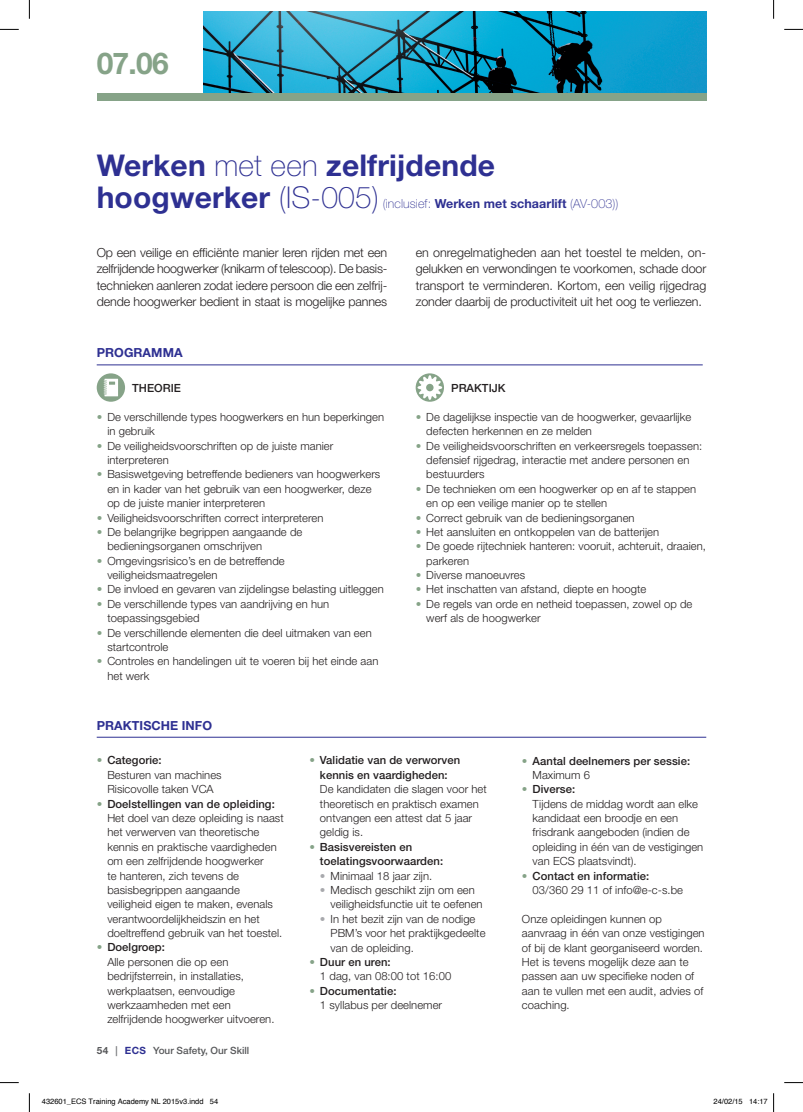
<style>
.page{position:relative;width:803px;height:1112px;background:#fff}
.page>*{position:absolute;margin:0;border:0;box-sizing:border-box;transform-origin:0 0}
.t1{font:700 30px/32.5px "Helvetica Neue LT Std";letter-spacing:.005em;color:#2e3092}
.t2{font:700 30px "Helvetica Neue LT Std";color:#86a388}
.t3{font:300 12.5px/16.2px "Helvetica Neue LT Std";letter-spacing:-.01em;color:#231f20;text-align:justify}
.t4{font:100 12.5px "Helvetica Neue LT Std";letter-spacing:.005em;color:#2e3092}
.t5{font:700 12.5px "Helvetica Neue LT Std";letter-spacing:.005em;color:#2e3092}
.t6{font:300 11.25px/14.4px "Helvetica Neue LT Std";letter-spacing:.005em;color:#231f20}
.t7{font:500 11.25px/14.4px "Helvetica Neue LT Std";letter-spacing:.005em;color:#231f20}
.t8{font:500 10px "Helvetica Neue LT Std";color:#57585a}
.t9{font:7.5px "Helvetica";color:#000}
.s1{font-weight:100}
.s2{font-weight:700}
.s3{color:#86a388}
.s4{font-weight:500}
.s5{color:#76787b}
.s6{font-weight:700;color:#2e3092}
.s7{font-weight:300;color:#86a388}
.s8{color:#a8a9ad}
.s9{font-weight:300}
</style>
<div class="page">
<img style="left:203px;top:12px;width:503px;height:81px">
<div style="left:97px;top:93px;width:609px;height:7px;background:#86a388"></div>
<hr style="left:97px;top:364px;width:606px;height:1px;background:#2e3092">
<hr style="left:97px;top:736px;width:609px;height:1px;background:#2e3092">
<div style="left:97px;top:373px;width:28px;height:28px;background:#86a388;border-radius:50%"></div>
<svg style="left:104px;top:378px;width:14px;height:18px"></svg>
<svg style="left:416px;top:373px;width:28px;height:28px"></svg>
<svg style="left:417px;top:375px;width:25px;height:25px"></svg>
<svg style="left:0;top:29px;width:19px;height:1px"></svg>
<svg style="left:784px;top:29px;width:19px;height:1px"></svg>
<svg style="left:0;top:1082px;width:19px;height:1px"></svg>
<svg style="left:784px;top:1082px;width:19px;height:1px"></svg>
<svg style="left:29px;top:0;width:1px;height:19px"></svg>
<svg style="left:29px;top:1093px;width:1px;height:18px"></svg>
<svg style="left:773px;top:0;width:1px;height:19px"></svg>
<svg style="left:773px;top:1093px;width:1px;height:18px"></svg>
<h1 class="t2" style="left:97px;top:45px;width:74px">07.06</h1>
<h1 class="t1" style="left:97px;top:148px;width:400px">Werken <span class="s1">met een</span> zelfrijdende hoogwerker <span class="s1">(IS-005)</span></h1>
<p class="t4" style="left:383px;top:197px;width:237px">(inclusief: <span class="s2">Werken met schaarlift</span> (AV-003))</p>
<p class="t3" style="left:97px;top:244px;width:292px">Op een veilige en efficiënte manier leren rijden met een zelfrijdende hoogwerker (knikarm of telescoop). De basis&shy;technieken aanleren zodat iedere persoon die een zelfrij&shy;dende hoogwerker bedient in staat is mogelijke pannes</p>
<p class="t5" style="left:97px;top:345px;width:87px">PROGRAMMA</p>
<p class="t7" style="left:132px;top:380px;width:50px">THEORIE</p>
<p class="t6" style="left:107px;top:409px;width:278px;text-indent:-11px"><span class="s3">•</span> De verschillende types hoogwerkers en hun beperkingen in gebruik</p>
<p class="t6" style="left:107px;top:438px;width:227px;text-indent:-11px"><span class="s3">•</span> De veiligheidsvoorschriften op de juiste manier interpreteren</p>
<p class="t6" style="left:107px;top:467px;width:274px;text-indent:-11px"><span class="s3">•</span> Basiswetgeving betreffende bedieners van hoogwerkers en in kader van het gebruik van een hoogwerker, deze op de juiste manier interpreteren</p>
<p class="t6" style="left:97px;top:510px;width:228px"><span class="s3">•</span> Veiligheidsvoorschriften correct interpreteren</p>
<p class="t6" style="left:107px;top:524px;width:197px;text-indent:-11px"><span class="s3">•</span> De belangrijke begrippen aangaande de bedieningsorganen omschrijven</p>
<p class="t6" style="left:107px;top:553px;width:179px;text-indent:-11px"><span class="s3">•</span> Omgevingsrisico’s en de betreffende veiligheidsmaatregelen</p>
<p class="t6" style="left:97px;top:582px;width:288px"><span class="s3">•</span> De invloed en gevaren van zijdelingse belasting uitleggen</p>
<p class="t6" style="left:107px;top:596px;width:223px;text-indent:-11px"><span class="s3">•</span> De verschillende types van aandrijving en hun toepassingsgebied</p>
<p class="t6" style="left:107px;top:625px;width:266px;text-indent:-11px"><span class="s3">•</span> De verschillende elementen die deel uitmaken van een startcontrole</p>
<p class="t6" style="left:107px;top:653px;width:273px;text-indent:-11px"><span class="s3">•</span> Controles en handelingen uit te voeren bij het einde aan het werk</p>
<p class="t5" style="left:97px;top:717px;width:117px">PRAKTISCHE INFO</p>
<p class="t3" style="left:416px;top:244px;width:292px">en onregelmatigheden aan het toestel te melden, on&shy;gelukken en verwondingen te voorkomen, schade door transport te verminderen. Kortom, een veilig rijgedrag zonder daarbij de productiviteit uit het oog te verliezen.</p>
<p class="t7" style="left:451px;top:380px;width:56px">PRAKTIJK</p>
<p class="t6" style="left:426px;top:409px;width:266px;text-indent:-11px"><span class="s3">•</span> De dagelijkse inspectie van de hoogwerker, gevaarlijke defecten herkennen en ze melden</p>
<p class="t6" style="left:426px;top:438px;width:277px;text-indent:-11px"><span class="s3">•</span> De veiligheidsvoorschriften en verkeersregels toepassen: defensief rijgedrag, interactie met andere personen en bestuurders</p>
<p class="t6" style="left:426px;top:481px;width:271px;text-indent:-11px"><span class="s3">•</span> De technieken om een hoogwerker op en af te stappen en op een veilige manier op te stellen</p>
<p class="t6" style="left:416px;top:510px;width:220px"><span class="s3">•</span> Correct gebruik van de bedieningsorganen</p>
<p class="t6" style="left:416px;top:524px;width:245px"><span class="s3">•</span> Het aansluiten en ontkoppelen van de batterijen</p>
<p class="t6" style="left:426px;top:538px;width:281px;text-indent:-11px"><span class="s3">•</span> De goede rijtechniek hanteren: vooruit, achteruit, draaien, parkeren</p>
<p class="t6" style="left:416px;top:567px;width:111px"><span class="s3">•</span> Diverse manoeuvres</p>
<p class="t6" style="left:416px;top:582px;width:232px"><span class="s3">•</span> Het inschatten van afstand, diepte en hoogte</p>
<p class="t6" style="left:426px;top:596px;width:268px;text-indent:-11px"><span class="s3">•</span> De regels van orde en netheid toepassen, zowel op de werf als de hoogwerker</p>
<p class="t6" style="left:107px;top:752px;width:116px;text-indent:-11px"><span class="s3">•</span> <span class="s4">Categorie:<br></span>Besturen van machines<br>Risicovolle taken VCA</p>
<p class="t6" style="left:107px;top:796px;width:178px;text-indent:-11px"><span class="s3">•</span> <span class="s4">Doelstellingen van de opleiding:<br></span>Het doel van deze opleiding is naast het verwerven van theoretische kennis en praktische vaardigheden om een zelfrijdende hoogwerker<br>te hanteren, zich tevens de basisbegrippen aangaande veiligheid eigen te maken, evenals verantwoordelijkheidszin en het doeltreffend gebruik van het toestel.</p>
<p class="t6" style="left:107px;top:939px;width:169px;text-indent:-11px"><span class="s3">•</span> <span class="s4">Doelgroep:<br></span>Alle personen die op een bedrijfsterrein, in installaties, werkplaatsen, eenvoudige werkzaamheden met een zelfrijdende hoogwerker uitvoeren.</p>
<p class="t8" style="left:97px;top:1044px;width:154px"><span class="s2">54</span> <span class="s5">|</span> <span class="s6">ECS</span> Your Safety, Our Skill</p>
<p class="t7" style="left:309px;top:753px;width:152px;text-align:center"><span class="s7">•</span> Validatie van de verworven kennis en vaardigheden:</p>
<p class="t6" style="left:320px;top:781px;width:168px">De kandidaten die slagen voor het theoretisch en praktisch examen ontvangen een attest dat 5 jaar geldig is.</p>
<p class="t7" style="left:320px;top:839px;width:125px;text-indent:-11px"><span class="s7">•</span> Basisvereisten en toelatingsvoorwaarden:</p>
<p class="t6" style="left:320px;top:867px;width:114px"><span class="s8">•</span> Minimaal 18 jaar zijn.</p>
<p class="t6" style="left:331px;top:882px;width:154px;text-indent:-11px"><span class="s8">•</span> Medisch geschikt zijn om een veiligheidsfunctie uit te oefenen</p>
<p class="t6" style="left:331px;top:911px;width:156px;text-indent:-11px"><span class="s8">•</span> In het bezit zijn van de nodige<br>PBM’s voor het praktijkgedeelte van de opleiding.</p>
<p class="t6" style="left:320px;top:954px;width:133px;text-indent:-11px"><span class="s3">•</span> <span class="s4">Duur en uren:<br></span>1 dag, van 08:00 tot 16:00</p>
<p class="t6" style="left:320px;top:982px;width:124px;text-indent:-11px"><span class="s3">•</span> <span class="s4">Documentatie:<br></span>1 syllabus per deelnemer</p>
<p class="t7" style="left:533px;top:753px;width:159px;text-indent:-11px"><span class="s7">•</span> Aantal deelnemers per sessie:<br><span class="s9">Maximum 6</span></p>
<p class="t6" style="left:533px;top:781px;width:172px;text-indent:-11px"><span class="s3">•</span> <span class="s4">Diverse:<br></span>Tijdens de middag wordt aan elke kandidaat een broodje en een frisdrank aangeboden (indien de opleiding in één van de vestigingen van ECS plaatsvindt).</p>
<p class="t6" style="left:533px;top:868px;width:152px;text-indent:-11px"><span class="s3">•</span> <span class="s4">Contact en informatie:<br></span>03/360 29 11 of info@e-c-s.be</p>
<p class="t6" style="left:522px;top:911px;width:184px">Onze opleidingen kunnen op aanvraag in één van onze vestigingen of bij de klant georganiseerd worden.<br>Het is tevens mogelijk deze aan te passen aan uw specifieke noden of aan te vullen met een audit, advies of coaching.</p>
<p class="t9" style="left:42px;top:1095px;width:178px">432601_ECS Training Academy NL 2015v3.indd 54</p>
<p class="t9" style="left:713px;top:1095px;width:56px">24/02/15 14:17</p>
</div>
